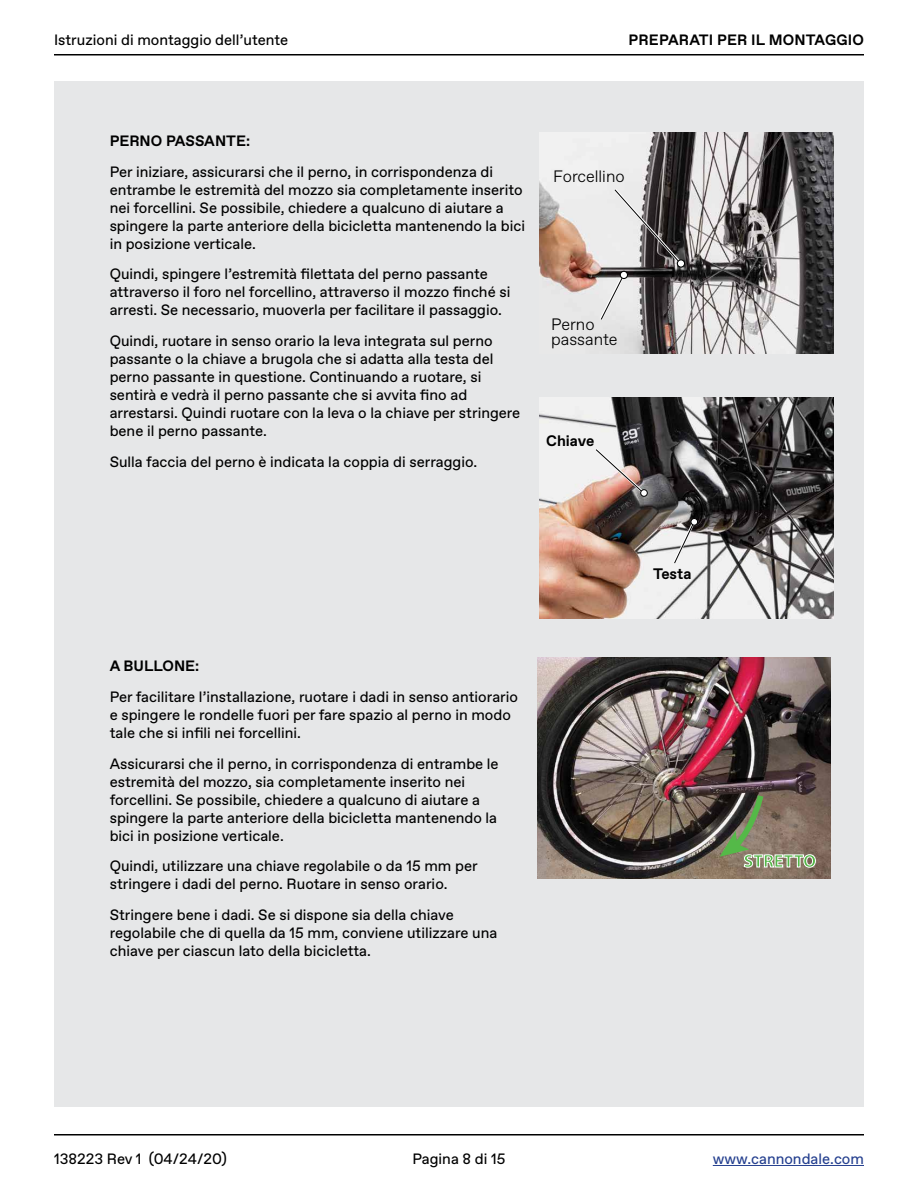
<style>
.page{position:relative;width:918px;height:1188px;background:#fff}
.page>*{position:absolute;margin:0;border:0;box-sizing:border-box;transform-origin:0 0}
.t1{font:700 18px "Myriad Pro";color:#54b948}
.t2{font:300 16.5px/15px "Favorit";color:#000}
.t3{font:700 15.15px "Favorit";color:#000}
.t4{font:15px/18px "Favorit";color:#000}
.t5{font:700 15px "Favorit";color:#000}
.t6{font:15px "Favorit";color:#25408f}
</style>
<div class="page">
<hr style="left:54px;top:1134px;width:810px;height:2px;background:#000">
<hr style="left:54px;top:54px;width:810px;height:1px;background:#000">
<hr style="left:713px;top:1165px;width:151px;height:1px;background:#25408f">
<div style="left:54px;top:81px;width:810px;height:1026px;background:#e6e7e8"></div>
<img style="left:540px;top:133px;width:293px;height:221px">
<svg style="left:597px;top:186px;width:87px;height:137px"></svg>
<div style="left:677px;top:260px;width:8px;height:7px;background:#fff;border-radius:50%"></div>
<div style="left:677px;top:259px;width:8px;height:9px;border:1px solid #000;border-radius:50%"></div>
<img style="left:540px;top:397px;width:293px;height:221px">
<svg style="left:592px;top:446px;width:55px;height:50px"></svg>
<div style="left:640px;top:489px;width:8px;height:8px;border:1px solid #000;border-radius:50%"></div>
<svg style="left:671px;top:518px;width:26px;height:48px"></svg>
<div style="left:691px;top:519px;width:7px;height:6px;background:#fff;border-radius:50%"></div>
<div style="left:690px;top:518px;width:8px;height:8px;border:1px solid #000;border-radius:50%"></div>
<img style="left:537px;top:658px;width:294px;height:221px">
<svg style="left:720px;top:790px;width:96px;height:78px;background:#7c7562"></svg>
<p class="t4" style="left:54px;top:31px;width:236px">Istruzioni di montaggio dell’utente</p>
<p class="t5" style="left:629px;top:30px;width:237px">PREPARATI PER IL MONTAGGIO</p>
<p class="t5" style="left:110px;top:131px;width:142px">PERNO PASSANTE:</p>
<p class="t4" style="left:110px;top:162px;width:417px">Per iniziare, assicurarsi che il perno, in corrispondenza di entrambe le estremità del mozzo sia completamente inserito nei forcellini. Se possibile, chiedere a qualcuno di aiutare a spingere la parte anteriore della bicicletta mantenendo la bici in posizione verticale.</p>
<p class="t4" style="left:110px;top:265px;width:402px">Quindi, spingere l’estremità filettata del perno passante attraverso il foro nel forcellino, attraverso il mozzo finché si arresti. Se necessario, muoverla per facilitare il passaggio.</p>
<p class="t4" style="left:110px;top:332px;width:412px">Quindi, ruotare in senso orario la leva integrata sul perno passante o la chiave a brugola che si adatta alla testa del perno passante in questione. Continuando a ruotare, si sentirà e vedrà il perno passante che si avvita fino ad arrestarsi. Quindi ruotare con la leva o la chiave per stringere bene il perno passante.</p>
<p class="t4" style="left:110px;top:452px;width:369px">Sulla faccia del perno è indicata la coppia di serraggio.</p>
<p class="t2" style="left:553px;top:169px;width:73px">Forcellino</p>
<p class="t2" style="left:551px;top:316px;width:68px">Perno passante</p>
<p class="t3" style="left:546px;top:430px;width:50px">Chiave</p>
<p class="t5" style="left:110px;top:656px;width:91px">A BULLONE:</p>
<p class="t4" style="left:110px;top:687px;width:410px">Per facilitare l’installazione, ruotare i dadi in senso antiorario e spingere le rondelle fuori per fare spazio al perno in modo tale che si infili nei forcellini.</p>
<p class="t4" style="left:110px;top:754px;width:390px">Assicurarsi che il perno, in corrispondenza di entrambe le estremità del mozzo, sia completamente inserito nei forcellini. Se possibile, chiedere a qualcuno di aiutare a spingere la parte anteriore della bicicletta mantenendo la bici in posizione verticale.</p>
<p class="t4" style="left:110px;top:857px;width:370px">Quindi, utilizzare una chiave regolabile o da 15 mm per stringere i dadi del perno. Ruotare in senso orario.</p>
<p class="t4" style="left:110px;top:906px;width:389px">Stringere bene i dadi. Se si dispone sia della chiave regolabile che di quella da 15 mm, conviene utilizzare una chiave per ciascun lato della bicicletta.</p>
<p class="t3" style="left:653px;top:563px;width:40px">Testa</p>
<p class="t1" style="left:744px;top:849px;width:74px">STRETTO</p>
<p class="t4" style="left:54px;top:1149px;width:174px">138223 Rev 1 (04/24/20)</p>
<p class="t4" style="left:412px;top:1149px;width:95px">Pagina 8 di 15</p>
<p class="t6" style="left:713px;top:1149px;width:153px">www.cannondale.com</p>
</div>
